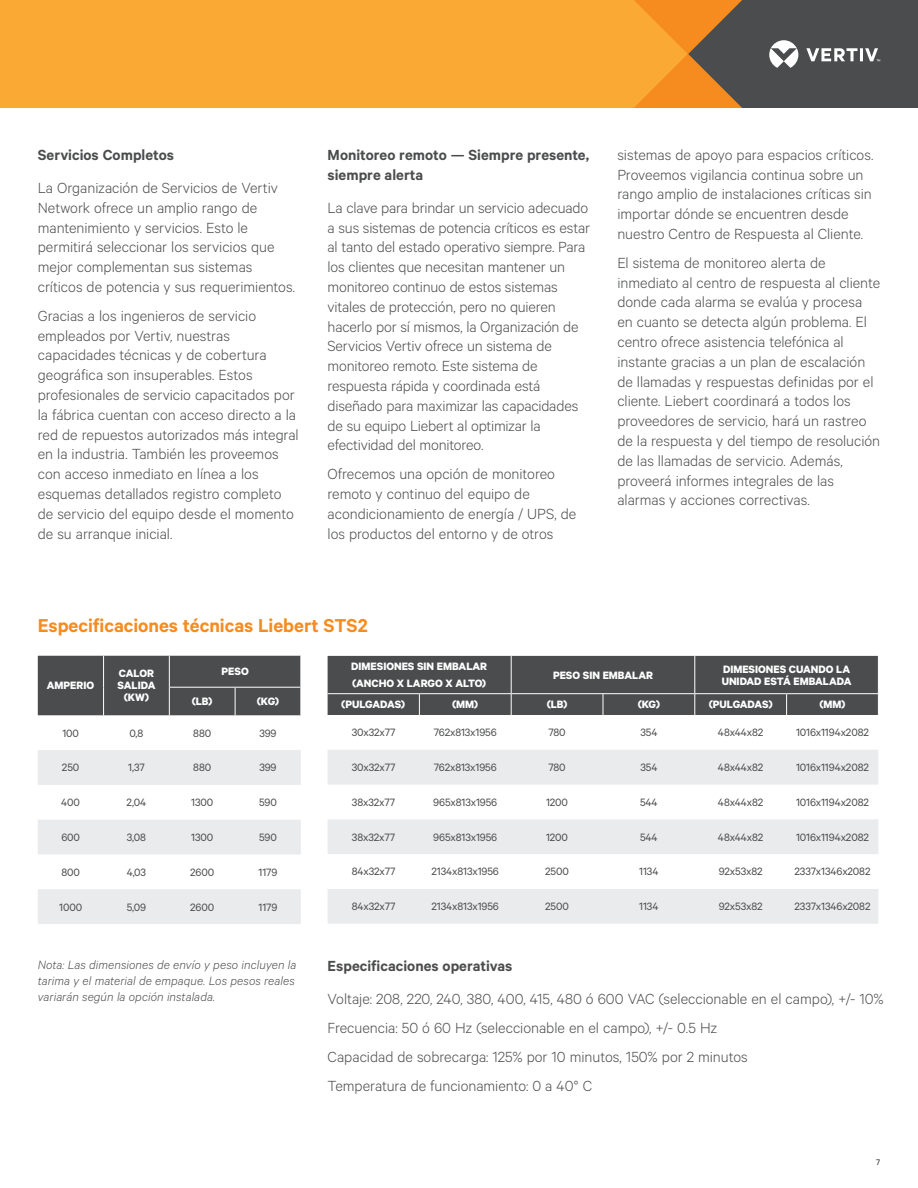
<style>
.page{position:relative;width:918px;height:1188px;background:#fff}
.page>*{position:absolute;margin:0;border:0;box-sizing:border-box;transform-origin:0 0}
.Vertiv_Orange_Main_H{font:600 21px "Calibre";color:#f68b1f}
.Vertiv_Body_Text{font:300 16.5px/19.8px "Calibre";letter-spacing:-.005em;color:#4b4c4d}
.Vertiv_Heading{font:600 16.5px/19.8px "Calibre";color:#4b4c4d}
.Vertiv_Caption{font:italic 300 13.5px/16.2px "Calibre";letter-spacing:.005em;color:#4b4c4d;text-align:justify}
.DatasheetTableBody{font:12px "Calibre";letter-spacing:-.01em;color:#4b4c4d}
.DatasheetTableHeader{font:700 12px/12px "Calibre";color:#fff;text-align:center}
.t1{font:9px "Calibre";color:#231f20}
</style>
<div class="page">
<div style="left:0;top:0;width:634px;height:108px;background:#faaa34"></div>
<svg style="left:634px;top:0;width:284px;height:108px;background:#816647"></svg>
<svg style="left:38px;top:750px;width:263px;height:174px;fill:#eaebec"></svg>
<div style="left:38px;top:656px;width:263px;height:59px;background:#4b4c4d"></div>
<hr style="left:170px;top:687px;width:65px;height:1px;background:#fff">
<hr style="left:235px;top:687px;width:66px;height:1px;background:#fff">
<svg style="left:328px;top:750px;width:550px;height:174px;fill:#eaebec"></svg>
<div style="left:328px;top:656px;width:551px;height:59px;background:#4b4c4d"></div>
<hr style="left:695px;top:693px;width:92px;height:1px;background:#fff">
<hr style="left:787px;top:693px;width:91px;height:1px;background:#fff">
<p class="Vertiv_Heading" style="left:38px;top:144px;width:138px">Servicios Completos</p>
<p class="Vertiv_Body_Text" style="left:38px;top:177px;width:259px">La Organización de Servicios de Vertiv Network ofrece un amplio rango de mantenimiento y servicios. Esto le permitirá seleccionar los servicios que mejor complementan sus sistemas críticos de potencia y sus requerimientos.</p>
<p class="Vertiv_Body_Text" style="left:38px;top:305px;width:263px">Gracias a los ingenieros de servicio empleados por Vertiv, nuestras capacidades técnicas y de cobertura geográfica son insuperables. Estos profesionales de servicio capacitados por la fábrica cuentan con acceso directo a la red de repuestos autorizados más integral en la industria. También les proveemos con acceso inmediato en línea a los esquemas detallados registro completo de servicio del equipo desde el momento de su arranque inicial.</p>
<p class="Vertiv_Heading" style="left:328px;top:144px;width:263px">Monitoreo remoto — Siempre presente, siempre alerta</p>
<p class="Vertiv_Body_Text" style="left:328px;top:197px;width:264px">La clave para brindar un servicio adecuado a sus sistemas de potencia críticos es estar al tanto del estado operativo siempre. Para los clientes que necesitan mantener un monitoreo continuo de estos sistemas vitales de protección, pero no quieren hacerlo por sí mismos, la Organización de Servicios Vertiv ofrece un sistema de monitoreo remoto. Este sistema de respuesta rápida y coordinada está diseñado para maximizar las capacidades de su equipo Liebert al optimizar la efectividad del monitoreo.</p>
<p class="Vertiv_Body_Text" style="left:328px;top:464px;width:250px">Ofrecemos una opción de monitoreo remoto y continuo del equipo de acondicionamiento de energía / UPS, de los productos del entorno y de otros</p>
<p class="Vertiv_Body_Text" style="left:617px;top:144px;width:258px">sistemas de apoyo para espacios críticos.<br>Proveemos vigilancia continua sobre un rango amplio de instalaciones críticas sin importar dónde se encuentren desde nuestro Centro de Respuesta al Cliente.</p>
<p class="Vertiv_Body_Text" style="left:617px;top:252px;width:264px">El sistema de monitoreo alerta de inmediato al centro de respuesta al cliente donde cada alarma se evalúa y procesa en cuanto se detecta algún problema. El centro ofrece asistencia telefónica al instante gracias a un plan de escalación de llamadas y respuestas definidas por el cliente. Liebert coordinará a todos los proveedores de servicio, hará un rastreo de la respuesta y del tiempo de resolución de las llamadas de servicio. Además, proveerá informes integrales de las alarmas y acciones correctivas.</p>
<p class="Vertiv_Orange_Main_H" style="left:38px;top:613px;width:331px">Especificaciones técnicas Liebert STS2</p>
<p class="DatasheetTableHeader" style="left:47px;top:679px;width:49px">AMPERIO</p>
<p class="DatasheetTableHeader" style="left:117px;top:667px;width:39px">CALOR<br>SALIDA (KW)</p>
<p class="DatasheetTableHeader" style="left:222px;top:665px;width:29px">PESO</p>
<p class="DatasheetTableHeader" style="left:192px;top:695px;width:22px">(LB)</p>
<p class="DatasheetTableHeader" style="left:257px;top:695px;width:24px">(KG)</p>
<p class="DatasheetTableBody" style="left:62px;top:726px;width:18px">100</p>
<p class="DatasheetTableBody" style="left:130px;top:726px;width:15px">0,8</p>
<p class="DatasheetTableBody" style="left:193px;top:726px;width:19px">880</p>
<p class="DatasheetTableBody" style="left:259px;top:726px;width:19px">399</p>
<p class="DatasheetTableBody" style="left:62px;top:761px;width:19px">250</p>
<p class="DatasheetTableBody" style="left:128px;top:761px;width:18px">1,37</p>
<p class="DatasheetTableBody" style="left:193px;top:761px;width:19px">880</p>
<p class="DatasheetTableBody" style="left:259px;top:761px;width:19px">399</p>
<p class="DatasheetTableBody" style="left:61px;top:795px;width:20px">400</p>
<p class="DatasheetTableBody" style="left:127px;top:795px;width:21px">2,04</p>
<p class="DatasheetTableBody" style="left:191px;top:795px;width:24px">1300</p>
<p class="DatasheetTableBody" style="left:259px;top:795px;width:19px">590</p>
<p class="DatasheetTableBody" style="left:61px;top:830px;width:20px">600</p>
<p class="DatasheetTableBody" style="left:127px;top:830px;width:21px">3,08</p>
<p class="DatasheetTableBody" style="left:191px;top:830px;width:24px">1300</p>
<p class="DatasheetTableBody" style="left:259px;top:830px;width:19px">590</p>
<p class="DatasheetTableBody" style="left:61px;top:865px;width:20px">800</p>
<p class="DatasheetTableBody" style="left:127px;top:865px;width:21px">4,03</p>
<p class="DatasheetTableBody" style="left:190px;top:865px;width:26px">2600</p>
<p class="DatasheetTableBody" style="left:259px;top:865px;width:20px">1179</p>
<p class="DatasheetTableBody" style="left:59px;top:900px;width:24px">1000</p>
<p class="DatasheetTableBody" style="left:127px;top:900px;width:21px">5,09</p>
<p class="DatasheetTableBody" style="left:190px;top:900px;width:26px">2600</p>
<p class="DatasheetTableBody" style="left:259px;top:900px;width:20px">1179</p>
<p class="DatasheetTableHeader" style="left:351px;top:660px;width:137px">DIMESIONES SIN EMBALAR</p>
<p class="DatasheetTableHeader" style="left:352px;top:677px;width:136px">(ANCHO X LARGO X ALTO)</p>
<p class="DatasheetTableHeader" style="left:553px;top:669px;width:101px">PESO SIN EMBALAR</p>
<p class="DatasheetTableHeader" style="left:722px;top:663px;width:131px;text-align:left">DIMESIONES CUANDO LA<br>UNIDAD ESTÁ EMBALADA</p>
<p class="DatasheetTableHeader" style="left:341px;top:698px;width:65px">(PULGADAS)</p>
<p class="DatasheetTableHeader" style="left:452px;top:698px;width:28px">(MM)</p>
<p class="DatasheetTableHeader" style="left:547px;top:698px;width:22px">(LB)</p>
<p class="DatasheetTableHeader" style="left:638px;top:698px;width:24px">(KG)</p>
<p class="DatasheetTableHeader" style="left:709px;top:698px;width:65px">(PULGADAS)</p>
<p class="DatasheetTableHeader" style="left:819px;top:698px;width:28px">(MM)</p>
<p class="DatasheetTableBody" style="left:352px;top:726px;width:45px">30x32x77</p>
<p class="DatasheetTableBody" style="left:434px;top:726px;width:64px">762x813x1956</p>
<p class="DatasheetTableBody" style="left:548px;top:726px;width:19px">780</p>
<p class="DatasheetTableBody" style="left:640px;top:726px;width:19px">354</p>
<p class="DatasheetTableBody" style="left:718px;top:726px;width:47px">48x44x82</p>
<p class="DatasheetTableBody" style="left:796px;top:726px;width:74px">1016x1194x2082</p>
<p class="DatasheetTableBody" style="left:352px;top:760px;width:45px">30x32x77</p>
<p class="DatasheetTableBody" style="left:434px;top:760px;width:64px">762x813x1956</p>
<p class="DatasheetTableBody" style="left:548px;top:760px;width:19px">780</p>
<p class="DatasheetTableBody" style="left:640px;top:760px;width:19px">354</p>
<p class="DatasheetTableBody" style="left:718px;top:760px;width:47px">48x44x82</p>
<p class="DatasheetTableBody" style="left:796px;top:760px;width:74px">1016x1194x2082</p>
<p class="DatasheetTableBody" style="left:352px;top:795px;width:45px">38x32x77</p>
<p class="DatasheetTableBody" style="left:433px;top:795px;width:65px">965x813x1956</p>
<p class="DatasheetTableBody" style="left:546px;top:795px;width:24px">1200</p>
<p class="DatasheetTableBody" style="left:640px;top:795px;width:19px">544</p>
<p class="DatasheetTableBody" style="left:718px;top:795px;width:47px">48x44x82</p>
<p class="DatasheetTableBody" style="left:796px;top:795px;width:74px">1016x1194x2082</p>
<p class="DatasheetTableBody" style="left:352px;top:830px;width:45px">38x32x77</p>
<p class="DatasheetTableBody" style="left:433px;top:830px;width:65px">965x813x1956</p>
<p class="DatasheetTableBody" style="left:546px;top:830px;width:24px">1200</p>
<p class="DatasheetTableBody" style="left:640px;top:830px;width:19px">544</p>
<p class="DatasheetTableBody" style="left:718px;top:830px;width:47px">48x44x82</p>
<p class="DatasheetTableBody" style="left:796px;top:830px;width:74px">1016x1194x2082</p>
<p class="DatasheetTableBody" style="left:352px;top:865px;width:45px">84x32x77</p>
<p class="DatasheetTableBody" style="left:432px;top:865px;width:69px">2134x813x1956</p>
<p class="DatasheetTableBody" style="left:545px;top:865px;width:25px">2500</p>
<p class="DatasheetTableBody" style="left:639px;top:865px;width:21px">1134</p>
<p class="DatasheetTableBody" style="left:719px;top:865px;width:46px">92x53x82</p>
<p class="DatasheetTableBody" style="left:794px;top:865px;width:78px">2337x1346x2082</p>
<p class="DatasheetTableBody" style="left:352px;top:900px;width:45px">84x32x77</p>
<p class="DatasheetTableBody" style="left:432px;top:900px;width:69px">2134x813x1956</p>
<p class="DatasheetTableBody" style="left:545px;top:900px;width:25px">2500</p>
<p class="DatasheetTableBody" style="left:639px;top:900px;width:21px">1134</p>
<p class="DatasheetTableBody" style="left:719px;top:900px;width:46px">92x53x82</p>
<p class="DatasheetTableBody" style="left:794px;top:900px;width:78px">2337x1346x2082</p>
<p class="Vertiv_Caption" style="left:38px;top:956px;width:260px">Nota: Las dimensiones de envío y peso incluyen la tarima y el material de empaque. Los pesos reales variarán según la opción instalada.</p>
<p class="Vertiv_Heading" style="left:328px;top:955px;width:186px">Especificaciones operativas</p>
<p class="Vertiv_Body_Text" style="left:328px;top:989px;width:558px">Voltaje: 208, 220, 240, 380, 400, 415, 480 ó 600 VAC (seleccionable en el campo), +/- 10%</p>
<p class="Vertiv_Body_Text" style="left:328px;top:1017px;width:391px">Frecuencia: 50 ó 60 Hz (seleccionable en el campo), +/- 0.5 Hz</p>
<p class="Vertiv_Body_Text" style="left:328px;top:1046px;width:422px">Capacidad de sobrecarga: 125% por 10 minutos, 150% por 2 minutos</p>
<p class="Vertiv_Body_Text" style="left:328px;top:1075px;width:266px">Temperatura de funcionamiento: 0 a 40° C</p>
<p class="t1" style="left:876px;top:1157px;width:5px">7</p>
</div>
